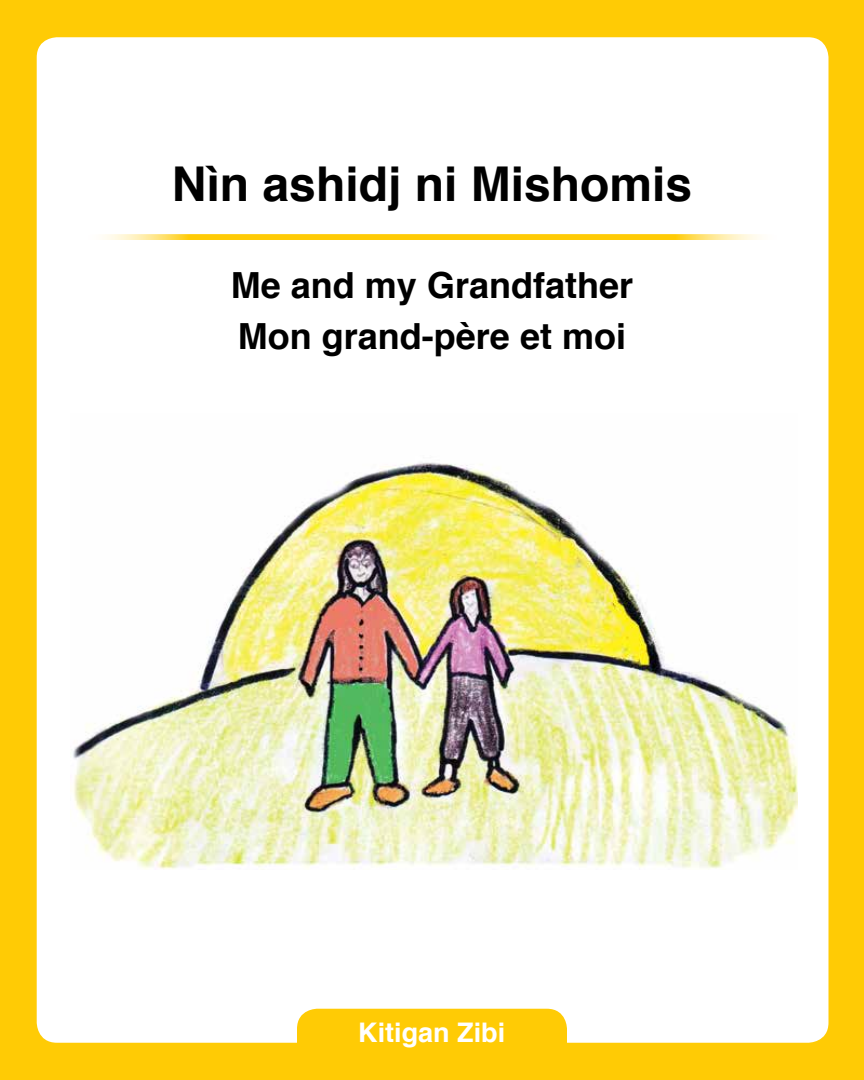
<style>
.page{position:relative;width:864px;height:1080px;background:#ffcb05}
.page>*{position:absolute;margin:0;border:0;box-sizing:border-box;transform-origin:0 0}
.t1{font:700 48px "Helvetica";color:#000}
.t2{font:700 36px/51px "Helvetica";color:#000}
.t3{font:700 27px "Helvetica";color:#fff}
</style>
<div class="page">
<div style="left:37px;top:37px;width:791px;height:1006px;background:#fff;border-radius:20px"></div>
<svg style="left:103px;top:235px;width:658px;height:5px;background:#ffd22b"></svg>
<div style="left:297px;top:1009px;width:270px;height:34px;background:#ffcb05"></div>
<img style="left:73px;top:462px;width:724px;height:408px">
<h1 class="t1" style="left:172px;top:151px;width:522px">Nìn ashidj ni Mishomis</h1>
<p class="t2" style="left:231px;top:262px;width:404px">Me and my Grandfather<br>Mon grand-père et moi</p>
<p class="t3" style="left:358px;top:1014px;width:149px">Kitigan Zibi</p>
</div>
